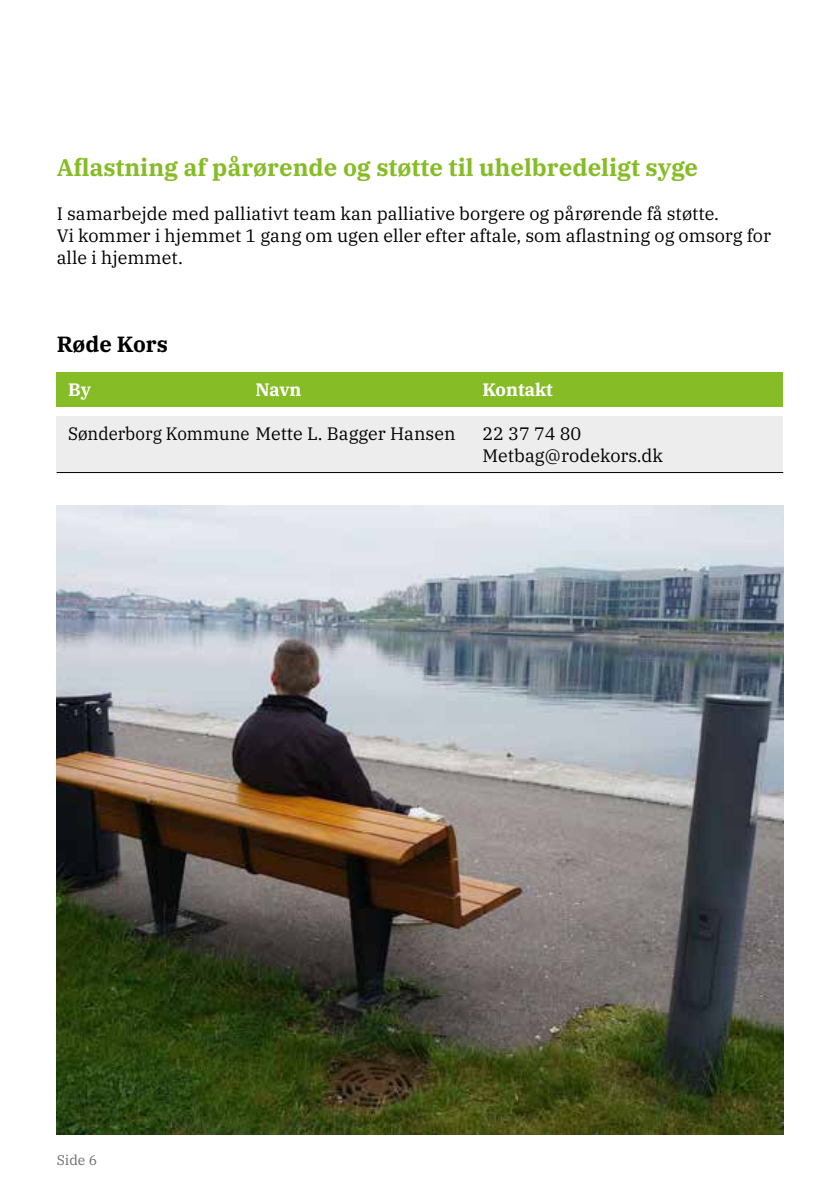
<style>
.page{position:relative;width:840px;height:1191px;background:#fff}
.page>*{position:absolute;margin:0;border:0;box-sizing:border-box;transform-origin:0 0}
.t1{font:700 24px "IBM Plex Serif";color:#86bc25}
.t2{font:700 22px "IBM Plex Serif";color:#000}
.t3{font:18px/22px "IBM Plex Serif";color:#000}
.t4{font:18px "IBM Plex Serif";color:#000;scale:.94 1}
.t5{font:700 18px "IBM Plex Serif";letter-spacing:-.005em;color:#fff}
.t6{font:14px "IBM Plex Serif";color:#706f6f}
</style>
<div class="page">
<div style="left:57px;top:372px;width:725px;height:34px;background:#86bc25"></div>
<div style="left:57px;top:416px;width:725px;height:56px;background:#ededed"></div>
<hr style="left:57px;top:472px;width:725px;height:1px;background:#000">
<img style="left:57px;top:506px;width:725px;height:628px">
<h1 class="t1" style="left:57px;top:148px;width:642px">Aflastning af pårørende og støtte til uhelbredeligt syge</h1>
<p class="t3" style="left:57px;top:201px;width:715px">I samarbejde med palliativt team kan palliative borgere og pårørende få støtte.<br>Vi kommer i hjemmet 1 gang om ugen eller efter aftale, som aflastning og omsorg for alle i hjemmet.</p>
<p class="t2" style="left:57px;top:326px;width:113px">Røde Kors</p>
<p class="t5" style="left:68px;top:375px;width:24px">By</p>
<p class="t5" style="left:255px;top:375px;width:48px">Navn</p>
<p class="t5" style="left:482px;top:375px;width:72px">Kontakt</p>
<p class="t4" style="left:68px;top:420px;width:413px">Sønderborg Kommune Mette L. Bagger Hansen</p>
<p class="t3" style="left:482px;top:421px;width:182px">22 37 74 80<br>Metbag@rodekors.dk</p>
<p class="t6" style="left:57px;top:1149px;width:42px">Side 6</p>
</div>
